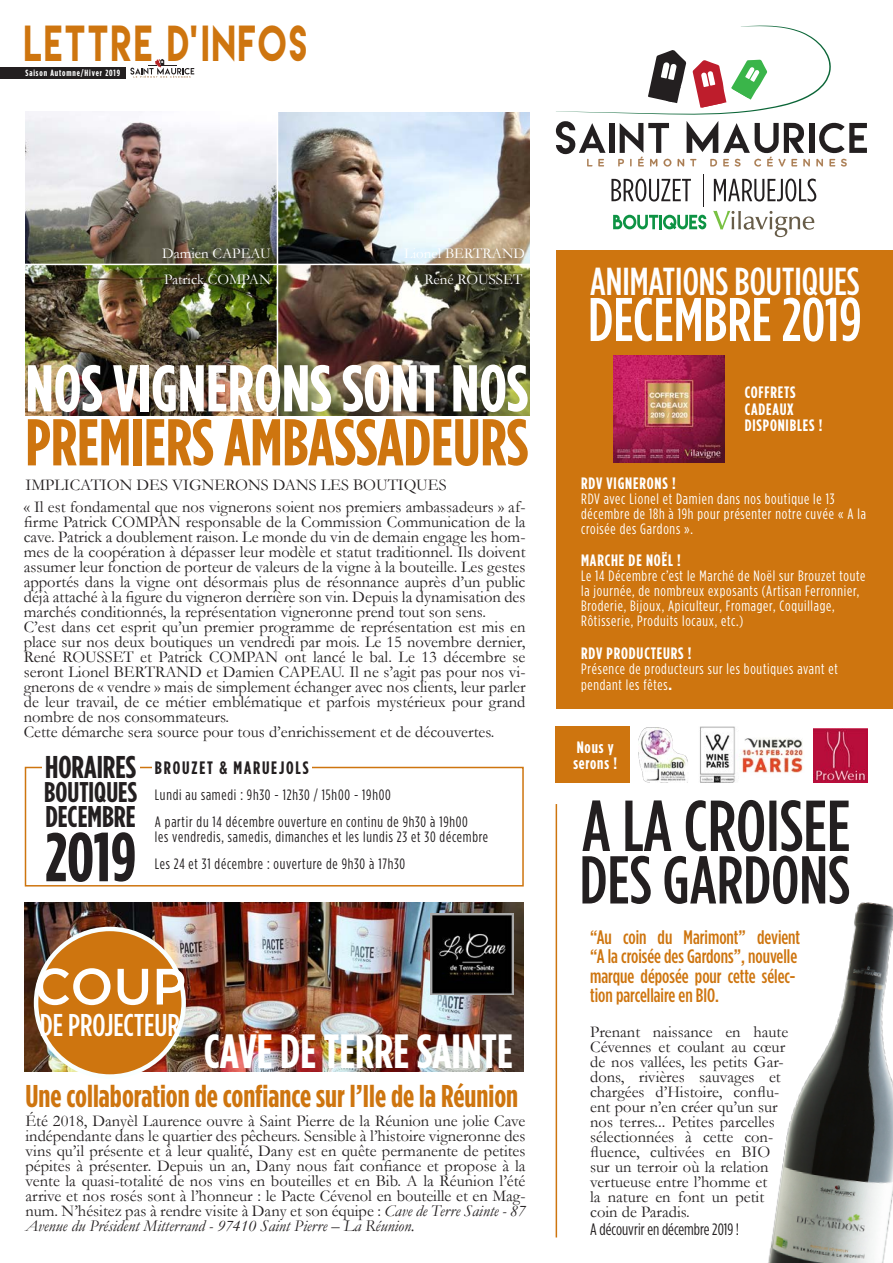
<style>
.page{position:relative;width:893px;height:1263px;background:#fff}
.page>*{position:absolute;margin:0;border:0;box-sizing:border-box;transform-origin:0 0}
.t1{font:700 condensed 69px "Gotham HTF";color:#231f20}
.t2{font:700 condensed 66px/54px "Gotham HTF";color:#ce750f}
.t3{font:500 condensed 61.5px "Gotham HTF";color:#fff}
.t4{font:500 51px "Gotham HTF";color:#fff}
.t5{font:700 condensed 48px "Gotham HTF";color:#fff}
.t6{font:45px "Lemon Milk";letter-spacing:.07em;color:#ce750f;scale:.75 1}
.t7{font:500 condensed 39px "Gotham HTF";color:#fff}
.t8{font:700 condensed 31.5px "Gotham HTF";color:#ce750f}
.t9{font:500 condensed 31.5px "Gotham HTF";color:#fff}
.t10{font:700 condensed 31.5px "Gotham HTF";color:#231f20}
.t11{font:700 condensed 30px "Gotham HTF";color:#231f20}
.t12{font:700 condensed 28.5px "Gotham HTF";color:#231f20}
.t13{font:500 condensed 19.5px/19.5px "Gotham HTF";color:#ce750f}
.t14{font:700 condensed 18px "Gotham HTF";letter-spacing:.1em;color:#231f20}
.t15{font:16.5px/15px "Garamond";color:#231f20;text-align:justify}
.t16{font:700 condensed 16.5px "Gotham HTF";letter-spacing:.05em;color:#fff}
.t17{font:condensed 16.5px "Gotham HTF";color:#231f20}
.t18{font:condensed 15px/15px "Gotham HTF";letter-spacing:.05em;color:#fff}
.t19{font:condensed 15px "Gotham HTF";letter-spacing:.05em;color:#231f20}
.t20{font:15px "Garamond";color:#fff}
.t21{font:700 condensed 9px "Gotham HTF";letter-spacing:.1em;color:#fff}
.s1{color:#fff}
.s2{font-style:italic}
.s3{font-weight:700;font-size:16.5px}
</style>
<div class="page">
<svg style="left:130px;top:59px;width:64px;height:19px"></svg>
<div style="left:0;top:67px;width:126px;height:11px;background:#231f20"></div>
<svg style="left:816px;top:122px;width:51px;height:44px"></svg>
<svg style="left:556px;top:121px;width:50px;height:45px"></svg>
<svg style="left:678px;top:121px;width:132px;height:46px"></svg>
<svg style="left:618px;top:123px;width:53px;height:44px"></svg>
<div style="left:609px;top:123px;width:5px;height:30px;background:#231f20"></div>
<div style="left:810px;top:123px;width:5px;height:30px;background:#231f20"></div>
<svg style="left:613px;top:215px;width:93px;height:14px"></svg>
<svg style="left:713px;top:211px;width:101px;height:26px"></svg>
<svg style="left:611px;top:179px;width:80px;height:23px"></svg>
<svg style="left:714px;top:179px;width:102px;height:23px"></svg>
<hr style="left:703px;top:174px;width:1px;height:33px;background:#231f20">
<svg style="left:556px;top:26px;width:275px;height:89px"></svg>
<div style="left:556px;top:250px;width:337px;height:459px;background:#ce750f"></div>
<hr style="left:556px;top:804px;width:1px;height:433px;background:#ce750f">
<img style="left:613px;top:355px;width:112px;height:108px">
<img style="left:768px;top:890px;width:125px;height:373px">
<img style="left:25px;top:902px;width:499px;height:170px">
<div style="left:36px;top:929px;width:148px;height:147px;background:#ce750f;border-radius:50%"></div>
<div style="left:34px;top:927px;width:152px;height:152px;border:4px solid #f9ffff;border-radius:50%"></div>
<svg style="left:582px;top:800px;width:267px;height:104px"></svg>
<img style="left:26px;top:112px;width:503px;height:303px">
<hr style="left:277px;top:100px;width:1px;height:362px;background:#fff">
<hr style="left:24px;top:264px;width:514px;height:1px;background:#fff">
<img style="left:430px;top:913px;width:83px;height:81px">
<div style="left:25px;top:767px;width:499px;height:119px;border:2px solid #ce750f"></div>
<div style="left:42px;top:755px;width:98px;height:24px;background:#fff"></div>
<div style="left:152px;top:756px;width:159px;height:24px;background:#fff"></div>
<img style="left:813px;top:728px;width:54px;height:54px">
<img style="left:699px;top:726px;width:104px;height:56px">
<img style="left:638px;top:727px;width:50px;height:55px">
<div style="left:556px;top:726px;width:74px;height:56px;background:#ce750f"></div>
<p class="t6" style="left:24px;top:12px;width:379px">LETTRE D’INFOS</p>
<p class="t21" style="left:25px;top:68px;width:96px">Saison Automne/Hiver 2019</p>
<p class="t20" style="left:162px;top:244px;width:110px">Damien CAPEAU</p>
<p class="t20" style="left:404px;top:244px;width:122px">Lionel BERTRAND</p>
<p class="t20" style="left:164px;top:270px;width:108px">Patrick COMPAN</p>
<p class="t20" style="left:425px;top:270px;width:99px">René ROUSSET</p>
<p class="t2" style="left:26px;top:360px;width:504px"><span class="s1">NOS VIGNERONS SONT NOS<br></span>PREMIERS AMBASSADEURS</p>
<p class="t15" style="left:26px;top:477px;width:423px">IMPLICATION DES VIGNERONS DANS LES BOUTIQUES</p>
<p class="t15" style="left:24px;top:499px;width:503px">« Il est fondamental que nos vignerons soient nos premiers ambassadeurs » af&shy;firme Patrick COMPAN responsable de la Commission Communication de la cave. Patrick a doublement raison. Le monde du vin de demain engage les hom&shy;mes de la coopération à dépasser leur modèle et statut traditionnel. Ils doivent assumer leur fonction de porteur de valeurs de la vigne à la bouteille. Les gestes apportés dans la vigne ont désormais plus de résonnance auprès d’un public déjà attaché à la figure du vigneron derrière son vin. Depuis la dynamisation des marchés conditionnés, la représentation vigneronne prend tout son sens.</p>
<p class="t15" style="left:24px;top:619px;width:503px">C’est dans cet esprit qu’un premier programme de représentation est mis en place sur nos deux boutiques un vendredi par mois. Le 15 novembre dernier, René ROUSSET et Patrick COMPAN ont lancé le bal. Le 13 décembre se seront Lionel BERTRAND et Damien CAPEAU. Il ne s’agit pas pour nos vi&shy;gnerons de « vendre » mais de simplement échanger avec nos clients, leur parler de leur travail, de ce métier emblématique et parfois mystérieux pour grand nombre de nos consommateurs.</p>
<p class="t15" style="left:24px;top:724px;width:472px">Cette démarche sera source pour tous d’enrichissement et de découvertes.</p>
<p class="t10" style="left:45px;top:749px;width:93px">HORAIRES</p>
<p class="t12" style="left:44px;top:776px;width:94px">BOUTIQUES</p>
<p class="t11" style="left:45px;top:800px;width:92px">DECEMBRE</p>
<p class="t1" style="left:45px;top:818px;width:93px">2019</p>
<p class="t14" style="left:155px;top:758px;width:155px">BROUZET &amp; MARUEJOLS</p>
<p class="t19" style="left:155px;top:786px;width:237px">Lundi au samedi : 9h30 - 12h30 / 15h00 - 19h00</p>
<p class="t19" style="left:155px;top:813px;width:315px">A partir du 14 décembre ouverture en continu de 9h30 à 19h00</p>
<p class="t19" style="left:155px;top:828px;width:335px">les vendredis, samedis, dimanches et les lundis 23 et 30 décembre</p>
<p class="t19" style="left:155px;top:855px;width:252px">Les 24 et 31 décembre : ouverture de 9h30 à 17h30</p>
<p class="t4" style="left:34px;top:957px;width:154px">COUP</p>
<p class="t9" style="left:40px;top:1007px;width:141px">DE PROJECTEUR</p>
<p class="t5" style="left:204px;top:1024px;width:311px">CAVE DE TERRE SAINTE</p>
<p class="t8" style="left:26px;top:1078px;width:494px">Une collaboration de confiance sur l’Ile de la Réunion</p>
<p class="t15" style="left:26px;top:1113px;width:501px">Été 2018, Danyèl Laurence ouvre à Saint Pierre de la Réunion une jolie Cave indépendante dans le quartier des pêcheurs. Sensible à l’histoire vigneronne des vins qu’il présente et à leur qualité, Dany est en quête permanente de petites pépites à présenter. Depuis un an, Dany nous fait confiance et propose à la vente la quasi-totalité de nos vins en bouteilles et en Bib. A la Réunion l’été arrive et nos rosés sont à l’honneur : le Pacte Cévenol en bouteille et en Mag&shy;num. N’hésitez pas à rendre visite à Dany et son équipe : <span class="s2">Cave de Terre Sainte - 87<br>Avenue du Président Mitterrand - 97410 Saint Pierre – La Réunion.</span></p>
<p class="t7" style="left:590px;top:259px;width:271px">ANIMATIONS BOUTIQUES</p>
<p class="t3" style="left:588px;top:286px;width:275px">DECEMBRE 2019</p>
<p class="t16" style="left:745px;top:383px;width:52px">COFFRETS</p>
<p class="t16" style="left:745px;top:399px;width:50px">CADEAUX</p>
<p class="t16" style="left:745px;top:416px;width:79px">DISPONIBLES !</p>
<p class="t16" style="left:581px;top:474px;width:96px">RDV VIGNERONS !</p>
<p class="t18" style="left:581px;top:491px;width:286px">RDV avec Lionel et Damien dans nos boutique le 13 décembre de 18h à 19h pour présenter notre cuvée « A la croisée des Gardons ».</p>
<p class="t16" style="left:581px;top:551px;width:101px">MARCHE DE NOËL !</p>
<p class="t18" style="left:581px;top:568px;width:286px">Le 14 Décembre c’est le Marché de Noël sur Brouzet toute la journée, de nombreux exposants (Artisan Ferronnier, Broderie, Bijoux, Apiculteur, Fromager, Coquillage, Rôtisserie, Produits locaux, etc.)</p>
<p class="t16" style="left:581px;top:644px;width:112px">RDV PRODUCTEURS !</p>
<p class="t18" style="left:581px;top:660px;width:258px;line-height:16.5px">Présence de producteurs sur les boutiques avant et pendant les fêtes<span class="s3">.</span></p>
<p class="t16" style="left:577px;top:738px;width:38px">Nous y</p>
<p class="t16" style="left:573px;top:754px;width:45px">serons !</p>
<p class="t13" style="left:590px;top:926px;width:211px">“Au coin du Marimont” devient “A la croisée des Gardons”, nouvelle marque déposée pour cette sélec&shy;tion parcellaire en BIO.</p>
<p class="t15" style="left:590px;top:1024px;width:200px;text-align:left">Prenant naissance en haute<br>Cévennes et coulant au cœur de nos vallées, les petits Gar&shy;dons, rivières sauvages et chargées d’Histoire, conflu&shy;ent pour n’en créer qu’un sur nos terres... Petites parcelles sélectionnées à cette con&shy;fluence, cultivées en BIO sur un terroir où la relation vertueuse entre l’homme et<br>la nature en font un petit coin de Paradis.</p>
<p class="t17" style="left:590px;top:1220px;width:151px">A découvrir en décembre 2019 !</p>
</div>
